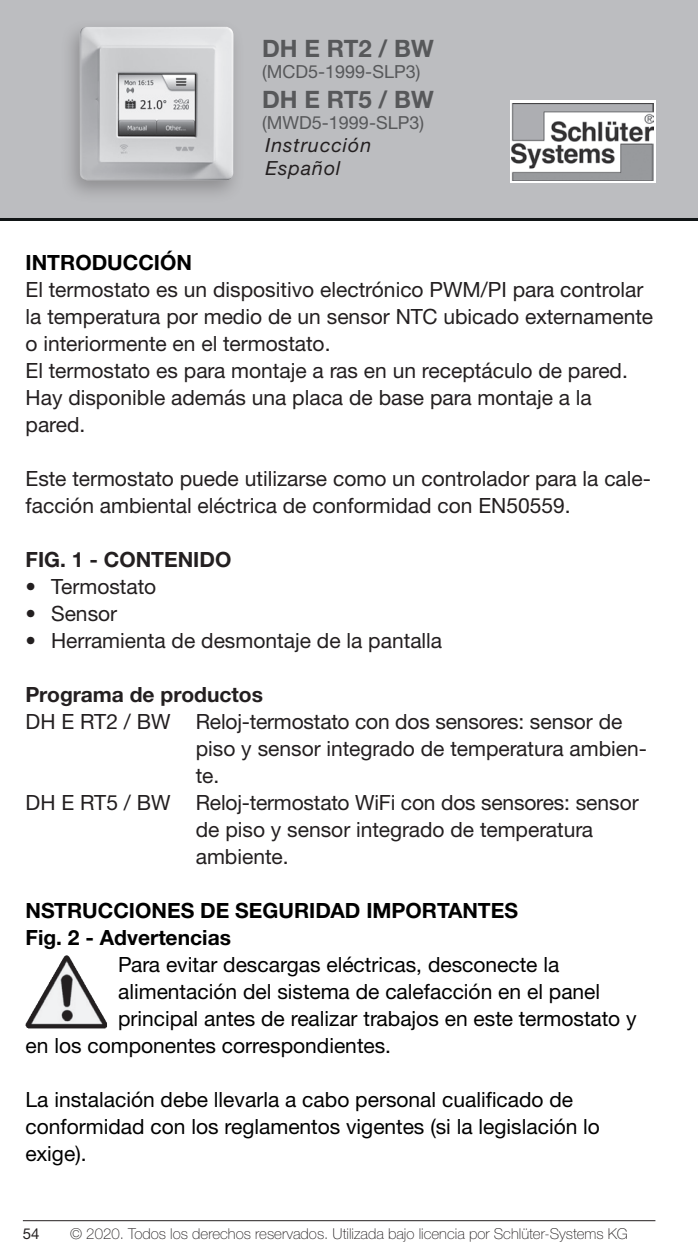
<style>
.page{position:relative;width:698px;height:1259px;background:#fff}
.page>*{position:absolute;margin:0;border:0;box-sizing:border-box;transform-origin:0 0}
.t1{font:700 24px "Helvetica Neue LTW1 G";color:#57585a}
.t2{font:21px/27px "Helvetica Neue LTW1 G";color:#231f20}
.t3{font:21px/27px "Helvetica Neue LTW1 G";color:#000}
.t4{font:700 21px/27px "Helvetica Neue LTW1 G";color:#000}
.t5{font:700 21px "Helvetica Neue LTW1 G";color:#231f20}
.t6{font:italic 19.5px/23.4px "Helvetica Neue LTW1 G";letter-spacing:.05em;color:#231f20}
.t7{font:18px "Helvetica Neue LTW1 G";color:#57585a}
.t8{font:100 15px "Helvetica Neue LTW1 G";color:#231f20}
.t9{font:15px "Helvetica Neue LTW1 G";color:#231f20}
</style>
<div class="page">
<div style="left:0;top:0;width:697px;height:218px;background:#bcbdc0"></div>
<hr style="left:0;top:218px;width:697px;height:3px;background:#111516">
<hr style="left:23px;top:1220px;width:632px;height:1px;background:#231f20">
<div style="left:60px;top:18px;width:185px;height:186px;background:#231f20;opacity:.3"></div>
<img style="left:80px;top:27px;width:153px;height:153px">
<svg style="left:510px;top:100px;width:145px;height:83px"></svg>
<img style="left:511px;top:103px;width:142px;height:77px">
<img style="left:26px;top:955px;width:81px;height:73px">
<p class="t1" style="left:262px;top:34px;width:173px">DH E RT2 / BW</p>
<p class="t7" style="left:262px;top:60px;width:160px">(MCD5-1999-SLP3)</p>
<p class="t1" style="left:262px;top:85px;width:173px">DH E RT5 / BW</p>
<p class="t7" style="left:262px;top:111px;width:163px">(MWD5-1999-SLP3)</p>
<p class="t6" style="left:265px;top:133px;width:107px">Instrucción<br>Español</p>
<p class="t4" style="left:26px;top:249px;width:168px">INTRODUCCIÓN</p>
<p class="t2" style="left:26px;top:276px;width:628px">El termostato es un dispositivo electrónico PWM/PI para controlar la temperatura por medio de un sensor NTC ubicado externamente o interiormente en el termostato.<br>El termostato es para montaje a ras en un receptáculo de pared.<br>Hay disponible además una placa de base para montaje a la pared.</p>
<p class="t2" style="left:26px;top:465px;width:626px">Este termostato puede utilizarse como un controlador para la cale&shy;facción ambiental eléctrica de conformidad con EN50559.</p>
<p class="t5" style="left:26px;top:547px;width:207px">FIG. 1 - CONTENIDO</p>
<p class="t2" style="left:26px;top:573px;width:132px">• Termostato</p>
<p class="t2" style="left:26px;top:600px;width:93px">• Sensor</p>
<p class="t2" style="left:26px;top:627px;width:418px">• Herramienta de desmontaje de la pantalla</p>
<p class="t5" style="left:26px;top:682px;width:239px">Programa de productos</p>
<p class="t2" style="left:26px;top:708px;width:598px">DH E RT2 / BW Reloj-termostato con dos sensores: sensor de</p>
<p class="t2" style="left:196px;top:735px;width:452px">piso y sensor integrado de temperatura ambien-</p>
<p class="t2" style="left:196px;top:762px;width:25px">te.</p>
<p class="t2" style="left:26px;top:789px;width:614px">DH E RT5 / BW Reloj-termostato WiFi con dos sensores: sensor</p>
<p class="t2" style="left:196px;top:816px;width:399px">de piso y sensor integrado de temperatura</p>
<p class="t2" style="left:196px;top:843px;width:94px">ambiente.</p>
<p class="t4" style="left:26px;top:897px;width:494px">NSTRUCCIONES DE SEGURIDAD IMPORTANTES<br>Fig. 2 - Advertencias</p>
<p class="t3" style="left:118px;top:951px;width:442px">Para evitar descargas eléctricas, desconecte la</p>
<p class="t3" style="left:118px;top:978px;width:483px">alimentación del sistema de calefacción en el panel</p>
<p class="t3" style="left:118px;top:1005px;width:520px">principal antes de realizar trabajos en este termostato y</p>
<p class="t3" style="left:26px;top:1032px;width:367px">en los componentes correspondientes.</p>
<p class="t3" style="left:26px;top:1086px;width:575px">La instalación debe llevarla a cabo personal cualificado de conformidad con los reglamentos vigentes (si la legislación lo exige).</p>
<p class="t9" style="left:23px;top:1224px;width:18px">54</p>
<p class="t8" style="left:70px;top:1225px;width:559px">© 2020. Todos los derechos reservados. Utilizada bajo licencia por Schlüter-Systems KG</p>
</div>
